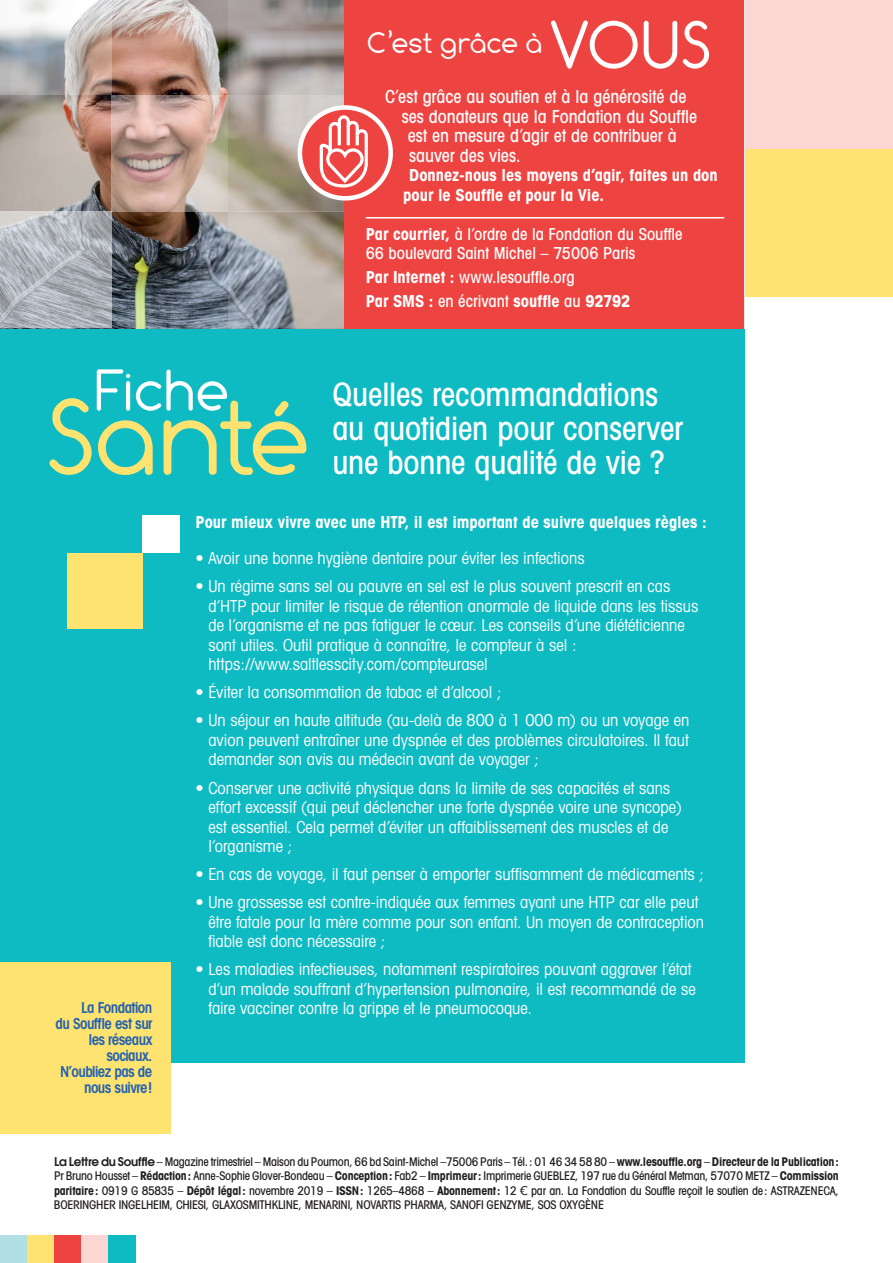
<style>
.page{position:relative;width:893px;height:1263px;background:#fff}
.page>*{position:absolute;margin:0;border:0;box-sizing:border-box;transform-origin:0 0}
.t1{font:109.35px "Comfortaa";letter-spacing:-.025em;color:#ffe371}
.t2{font:68.4px "Comfortaa";color:#fff}
.t3{font:58.8px "Comfortaa";letter-spacing:-.005em;color:#fff}
.t4{font:500 condensed 32.25px/33.9px "Avant Garde";letter-spacing:-.005em;color:#fff}
.t5{font:29.7px "Comfortaa";letter-spacing:-.005em;color:#fff}
.t6{font:500 condensed 18px "Avant Garde";color:#fff}
.t7{font:condensed 16.5px/19.5px "Avant Garde";color:#fff}
.t8{font:700 condensed 16.5px/19.5px "Avant Garde";color:#fff}
.t9{font:500 condensed 16.5px/19.5px "Avant Garde";color:#fff}
.t10{font:600 condensed 15.15px/15.9px "Avant Garde";letter-spacing:-.04em;color:#2362af;text-align:right}
.t11{font:500 condensed 12px/14.4px "Avant Garde";letter-spacing:-.02em;color:#231f20;text-align:justify}
.s1{font-weight:700}
.s2{font-weight:500}
.s3{font-weight:600;font-stretch:normal}
.s4{font-family:"Verdana";font-weight:400;font-stretch:normal}
</style>
<div class="page">
<div style="left:0;top:1236px;width:27px;height:27px;background:#b1dfe4"></div>
<div style="left:27px;top:1236px;width:27px;height:27px;background:#ffe371"></div>
<div style="left:54px;top:1236px;width:27px;height:27px;background:#ee4441"></div>
<div style="left:81px;top:1236px;width:28px;height:27px;background:#fbd6d2"></div>
<div style="left:109px;top:1236px;width:27px;height:27px;background:#0fbbc3"></div>
<hr style="left:892px;top:0;width:1px;height:399px;background:#0fbbc3">
<div style="left:744px;top:149px;width:149px;height:148px;background:#ffe371"></div>
<div style="left:0;top:0;width:893px;height:148px;background:#fbd6d2"></div>
<div style="left:0;top:206px;width:744px;height:857px;background:#0fbbc3"></div>
<svg style="left:0;top:0;width:112px;height:95px"></svg>
<svg style="left:0;top:95px;width:112px;height:116px"></svg>
<svg style="left:0;top:211px;width:112px;height:117px"></svg>
<img style="left:112px;top:0;width:116px;height:95px">
<svg style="left:112px;top:95px;width:116px;height:116px"></svg>
<img style="left:112px;top:211px;width:116px;height:117px">
<svg style="left:228px;top:0;width:116px;height:95px"></svg>
<svg style="left:228px;top:95px;width:116px;height:116px"></svg>
<svg style="left:228px;top:211px;width:116px;height:117px"></svg>
<div style="left:0;top:962px;width:170px;height:171px;background:#ffe371"></div>
<div style="left:67px;top:553px;width:75px;height:76px;background:#ffe371"></div>
<div style="left:142px;top:516px;width:38px;height:37px;background:#fff"></div>
<div style="left:344px;top:0;width:400px;height:328px;background:#ee4441"></div>
<hr style="left:366px;top:217px;width:358px;height:1px;background:#fff">
<svg style="left:300px;top:107px;width:91px;height:91px"></svg>
<div style="left:298px;top:105px;width:95px;height:96px;border:4px solid #fff;border-radius:50%"></div>
<svg style="left:318px;top:114px;width:51px;height:75px"></svg>
<h3 class="t5" style="left:367px;top:26px;width:177px">C’est grâce à</h3>
<h2 class="t2" style="left:550px;top:6px;width:164px">VOUS</h2>
<p class="t6" style="left:385px;top:86px;width:303px">C’est grâce au soutien et à la générosité de</p>
<p class="t6" style="left:402px;top:105px;width:297px">ses donateurs que la Fondation du Souffle</p>
<p class="t6" style="left:408px;top:125px;width:271px">est en mesure d’agir et de contribuer à</p>
<p class="t6" style="left:409px;top:144px;width:113px">sauver des vies.</p>
<p class="t8" style="left:403px;top:165px;width:316px;text-indent:6px">Donnez-nous les moyens d’agir, faites un don pour le Souffle et pour la Vie.</p>
<p class="t9" style="left:366px;top:224px;width:318px"><span class="s1">Par courrier,</span> à l’ordre de la Fondation du Souffle<br>66 boulevard Saint Michel – 75006 Paris</p>
<p class="t8" style="left:366px;top:265px;width:266px;line-height:23.7px">Par Internet : <span class="s2">www.lesouffle.org<br></span>Par SMS : <span class="s2">en écrivant</span> souffle <span class="s2">au</span> 92792</p>
<h3 class="t3" style="left:95px;top:357px;width:136px">Fiche</h3>
<h3 class="t4" style="left:332px;top:377px;width:352px">Quelles recommandations au quotidien pour conserver une bonne qualité de vie ?</h3>
<p class="t8" style="left:196px;top:512px;width:512px">Pour mieux vivre avec une HTP, il est important de suivre quelques règles :</p>
<p class="t7" style="left:196px;top:548px;width:391px">• Avoir une bonne hygiène dentaire pour éviter les infections</p>
<p class="t7" style="left:208px;top:576px;width:491px;text-indent:-13px">• Un régime sans sel ou pauvre en sel est le plus souvent prescrit en cas d’HTP pour limiter le risque de rétention anormale de liquide dans les tissus de l’organisme et ne pas fatiguer le cœur. Les conseils d’une diététicienne sont utiles. Outil pratique à connaître, le compteur à sel : https://www.saltlesscity.com/compteurasel</p>
<p class="t7" style="left:196px;top:682px;width:307px">• Éviter la consommation de tabac et d’alcool ;</p>
<p class="t7" style="left:208px;top:710px;width:483px;text-align:justify;text-indent:-13px">• Un séjour en haute altitude (au-delà de 800 à 1 000 m) ou un voyage en avion peuvent entraîner une dyspnée et des problèmes circulatoires. Il faut demander son avis au médecin avant de voyager ;</p>
<p class="t7" style="left:208px;top:777px;width:475px;text-indent:-13px">• Conserver une activité physique dans la limite de ses capacités et sans effort excessif (qui peut déclencher une forte dyspnée voire une syncope) est essentiel. Cela permet d’éviter un affaiblissement des muscles et de l’organisme ;</p>
<p class="t7" style="left:196px;top:864px;width:510px">• En cas de voyage, il faut penser à emporter suffisamment de médicaments ;</p>
<p class="t7" style="left:208px;top:892px;width:497px;text-indent:-13px">• Une grossesse est contre-indiquée aux femmes ayant une HTP car elle peut être fatale pour la mère comme pour son enfant. Un moyen de contraception fiable est donc nécessaire ;</p>
<p class="t7" style="left:208px;top:959px;width:489px;text-indent:-13px">• Les maladies infectieuses, notamment respiratoires pouvant aggraver l’état d’un malade souffrant d’hypertension pulmonaire, il est recommandé de se faire vacciner contre la grippe et le pneumocoque.</p>
<h1 class="t1" style="left:48px;top:375px;width:266px">Santé</h1>
<p class="t10" style="left:56px;top:1000px;width:98px">La Fondation<br>du Souffle est sur les réseaux sociaux.<br>N’oubliez pas de nous suivre!</p>
<p class="t11" style="left:54px;top:1154px;width:786px"><span class="s3">La Lettre du Souffle</span> – Magazine trimestriel – Maison du Poumon, 66 bd Saint-Michel –75006 Paris – Tél.: 01 46 34 58 80 – <span class="s1">www.lesouffle.org</span> – <span class="s1">Directeur de la Publication:<br></span>Pr Bruno Housset – <span class="s1">Rédaction:</span> Anne-Sophie Glover-Bondeau – <span class="s1">Conception:</span> Fab2 – <span class="s1">Imprimeur:</span> Imprimerie GUEBLEZ, 197 rue du Général Metman, 57070 METZ – <span class="s1">Commission paritaire:</span> 0919 G 85835 – <span class="s1">Dépôt légal:</span> novembre 2019 – <span class="s1">ISSN:</span> 1265–4868 – <span class="s1">Abonnement:</span> 12 <span class="s4">€</span> par an. La Fondation du Souffle reçoit le soutien de: ASTRAZENECA, BOERINGHER INGELHEIM, CHIESI, GLAXOSMITHKLINE, MENARINI, NOVARTIS PHARMA, SANOFI GENZYME, SOS OXYGÈNE</p>
</div>
